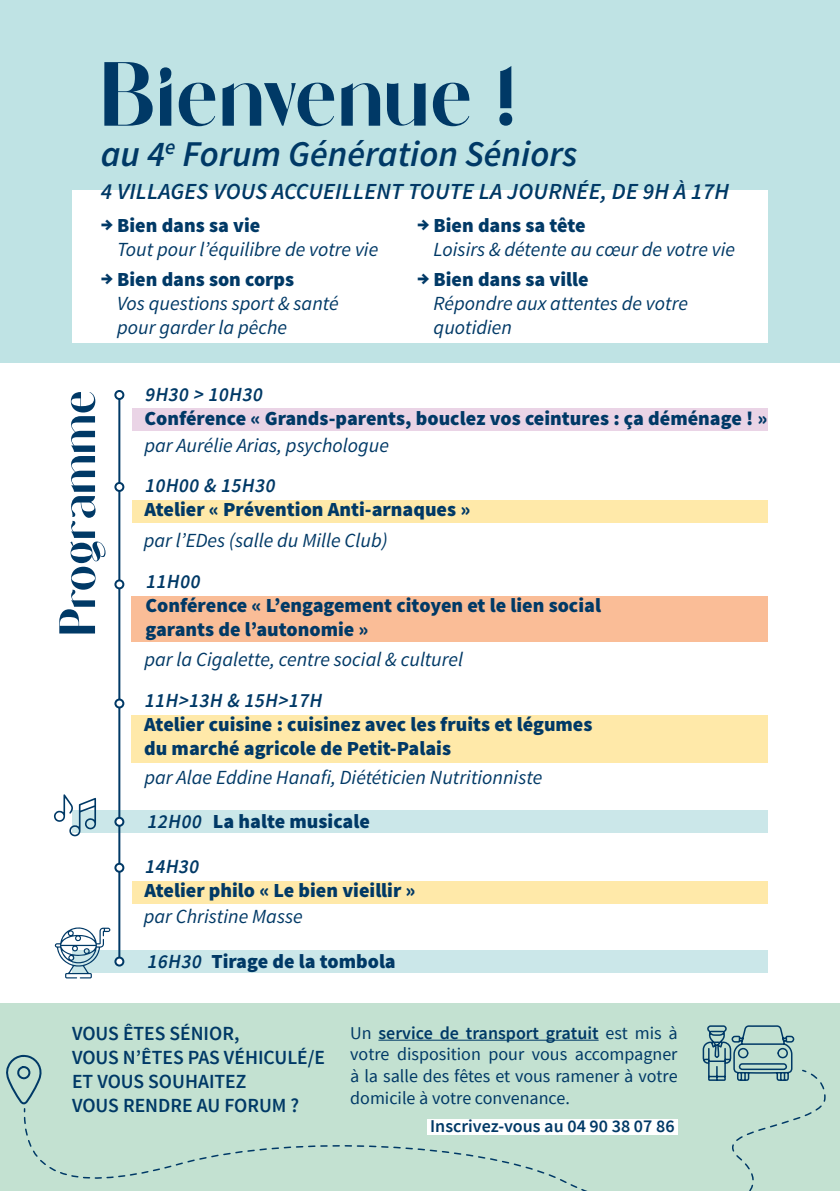
<style>
.page{position:relative;width:840px;height:1191px;background:#fff}
.page>*{position:absolute;margin:0;border:0;box-sizing:border-box;transform-origin:0 0}
.t1{font:italic 600 36.2px "Source Sans Pro";color:#003966}
.t2{font:italic 600 23px "Source Sans Pro";letter-spacing:.01em;color:#003966}
.t3{font:900 20px/24px "Source Sans Pro";color:#003966}
.t4{font:italic 20px/24px "Source Sans Pro";color:#003966}
.t5{font:600 20px/24px "Source Sans Pro";color:#003966}
.t6{font:italic 600 20px "Source Sans Pro";color:#003966;scale:.95 1}
.t7{font:18px/21.6px "Source Sans Pro";color:#003966;text-align:justify}
.t8{font:600 18px "Source Sans Pro";color:#003966}
.s1{font-weight:600}
.s2{font-weight:900;font-style:normal}
.s3{font-weight:600;font-style:italic}
</style>
<div class="page">
<div style="left:0;top:0;width:839px;height:363px;background:#bfe3e4"></div>
<div style="left:0;top:1003px;width:839px;height:188px;background:#c3e1d1"></div>
<div style="left:72px;top:191px;width:695px;height:152px;background:#fff"></div>
<div style="left:72px;top:949px;width:695px;height:23px;background:#cbe7e9"></div>
<div style="left:72px;top:810px;width:695px;height:23px;background:#cbe7e9"></div>
<hr style="left:118px;top:399px;width:2px;height:562px;background:#003966">
<div style="left:114px;top:390px;width:10px;height:10px;border:2px solid #003966;border-radius:50%"></div>
<div style="left:115px;top:957px;width:8px;height:8px;background:#fff;border-radius:50%"></div>
<div style="left:114px;top:956px;width:10px;height:10px;border:2px solid #003966;border-radius:50%"></div>
<svg style="left:55px;top:927px;width:55px;height:51px"></svg>
<div style="left:132px;top:408px;width:635px;height:23px;background:#ead4e6"></div>
<div style="left:132px;top:500px;width:635px;height:23px;background:#ffe9a9"></div>
<div style="left:115px;top:483px;width:8px;height:8px;background:#fff;border-radius:50%"></div>
<div style="left:114px;top:482px;width:10px;height:10px;border:2px solid #003966;border-radius:50%"></div>
<div style="left:132px;top:881px;width:635px;height:22px;background:#ffe9a9"></div>
<div style="left:115px;top:863px;width:8px;height:8px;background:#fff;border-radius:50%"></div>
<div style="left:114px;top:862px;width:10px;height:10px;border:2px solid #003966;border-radius:50%"></div>
<div style="left:132px;top:596px;width:635px;height:46px;background:#fabd97"></div>
<div style="left:115px;top:580px;width:8px;height:8px;background:#fff;border-radius:50%"></div>
<div style="left:114px;top:579px;width:10px;height:10px;border:2px solid #003966;border-radius:50%"></div>
<div style="left:132px;top:715px;width:635px;height:47px;background:#ffe9a9"></div>
<div style="left:115px;top:699px;width:8px;height:8px;background:#fff;border-radius:50%"></div>
<div style="left:114px;top:698px;width:10px;height:10px;border:2px solid #003966;border-radius:50%"></div>
<div style="left:115px;top:818px;width:8px;height:7px;background:#fff;border-radius:50%"></div>
<div style="left:114px;top:817px;width:10px;height:9px;border:2px solid #003966;border-radius:50%"></div>
<svg style="left:54px;top:794px;width:42px;height:42px"></svg>
<svg style="left:59px;top:392px;width:46px;height:241px"></svg>
<hr style="left:378px;top:1039px;width:220px;height:1px;background:#003966">
<svg style="left:702px;top:1025px;width:92px;height:44px"></svg>
<svg style="left:6px;top:1054px;width:35px;height:51px"></svg>
<svg style="left:570px;top:1184px;width:184px;height:7px"></svg>
<svg style="left:23px;top:1069px;width:802px;height:114px"></svg>
<div style="left:427px;top:1119px;width:250px;height:15px;background:#fff"></div>
<svg style="left:104px;top:62px;width:365px;height:64px"></svg>
<svg style="left:499px;top:66px;width:13px;height:60px"></svg>
<h1 class="t1" style="left:101px;top:131px;width:478px">au 4<sup>e</sup> Forum Génération Séniors</h1>
<p class="t2" style="left:101px;top:177px;width:629px">4 VILLAGES VOUS ACCUEILLENT TOUTE LA JOURNÉE, DE 9H À 17H</p>
<p class="t3" style="left:101px;top:214px;width:161px">→ Bien dans sa vie</p>
<p class="t4" style="left:117px;top:238px;width:262px">Tout pour l’équilibre de votre vie</p>
<p class="t3" style="left:101px;top:268px;width:195px">→ Bien dans son corps</p>
<p class="t4" style="left:117px;top:291px;width:223px">Vos questions sport &amp; santé pour garder la pêche</p>
<p class="t3" style="left:417px;top:214px;width:170px">→ Bien dans sa tête</p>
<p class="t4" style="left:433px;top:238px;width:303px">Loisirs &amp; détente au cœur de votre vie</p>
<p class="t3" style="left:417px;top:268px;width:173px">→ Bien dans sa ville</p>
<p class="t4" style="left:433px;top:291px;width:256px">Répondre aux attentes de votre quotidien</p>
<p class="t6" style="left:144px;top:381px;width:130px">9H30 &gt; 10H30</p>
<p class="t3" style="left:144px;top:407px;width:624px">Conférence « Grands-parents, bouclez vos ceintures : ça déménage ! »</p>
<p class="t4" style="left:144px;top:433px;width:246px">par Aurélie Arias, psychologue</p>
<p class="t6" style="left:144px;top:473px;width:143px">10H00 &amp; 15H30</p>
<p class="t3" style="left:144px;top:498px;width:327px">Atelier « Prévention Anti-arnaques »</p>
<p class="t4" style="left:144px;top:528px;width:245px">par l’EDes (salle du Mille Club)</p>
<p class="t6" style="left:145px;top:569px;width:63px">11H00</p>
<p class="t3" style="left:145px;top:594px;width:456px">Conférence « L’engagement citoyen et le lien social garants de l’autonomie »</p>
<p class="t4" style="left:144px;top:647px;width:320px">par la Cigalette, centre social &amp; culturel</p>
<p class="t6" style="left:144px;top:688px;width:193px">11H&gt;13H &amp; 15H&gt;17H</p>
<p class="t3" style="left:144px;top:713px;width:449px">Atelier cuisine : cuisinez avec les fruits et légumes du marché agricole de Petit-Palais</p>
<p class="t4" style="left:144px;top:755px;width:399px;line-height:43.8px">par Alae Eddine Hanafi, Diététicien Nutritionniste<br><span class="s1">12H00</span> <span class="s2">La halte musicale</span></p>
<p class="t6" style="left:144px;top:853px;width:63px">14H30</p>
<p class="t3" style="left:144px;top:879px;width:272px">Atelier philo « Le bien vieillir »</p>
<p class="t4" style="left:144px;top:904px;width:160px">par Christine Masse</p>
<p class="t3" style="left:147px;top:949px;width:250px"><span class="s3">16H30</span> Tirage de la tombola</p>
<p class="t5" style="left:72px;top:1022px;width:254px">VOUS ÊTES SÉNIOR,<br>VOUS N’ÊTES PAS VÉHICULÉ/E<br>ET VOUS SOUHAITEZ<br>VOUS RENDRE AU FORUM ?</p>
<p class="t7" style="left:350px;top:1022px;width:328px">Un <span class="s1">service de transport gratuit</span> est mis à votre disposition pour vous accompagner à la salle des fêtes et vous ramener à votre domicile à votre convenance.</p>
<p class="t8" style="left:430px;top:1115px;width:246px">Inscrivez-vous au 04 90 38 07 86</p>
</div>
